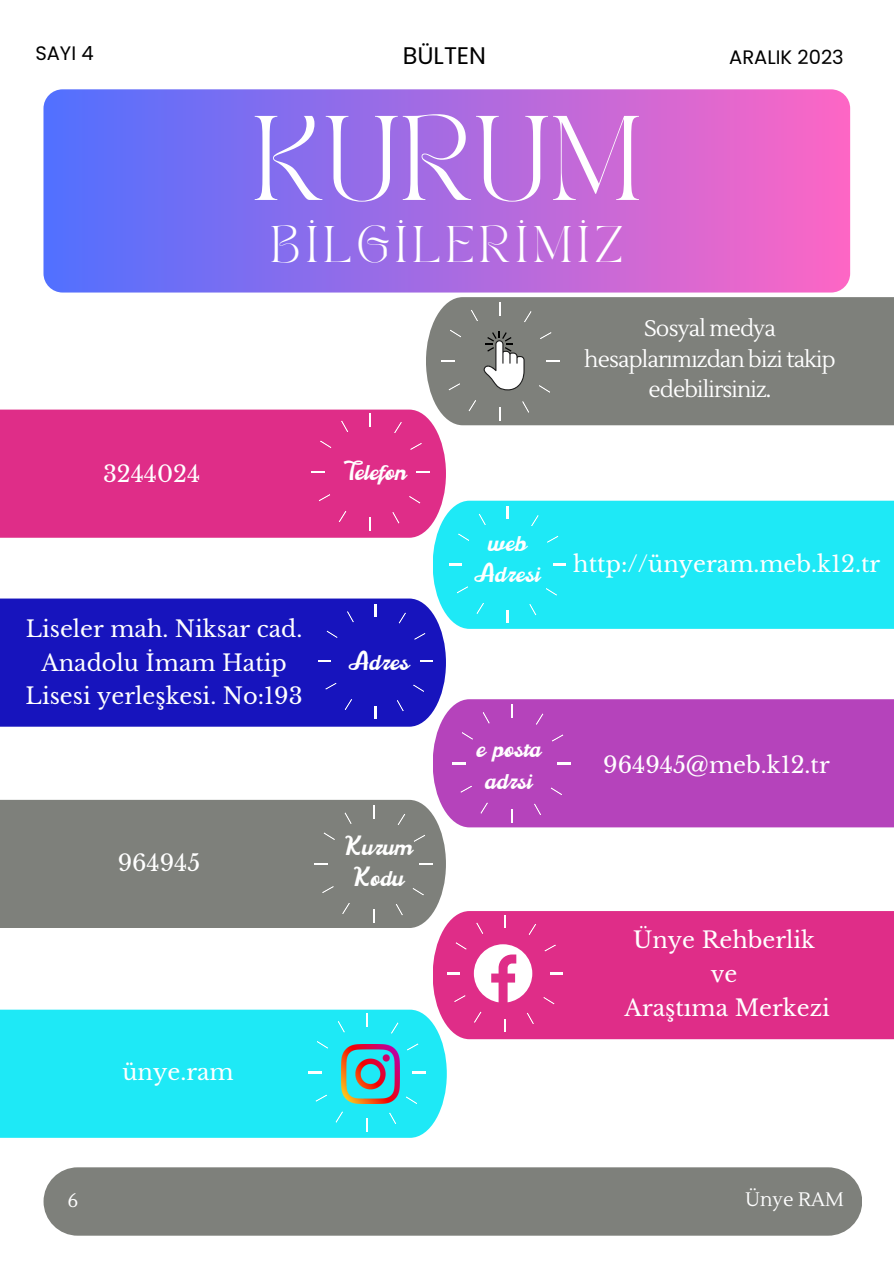
<style>
.page{position:relative;width:894px;height:1264px;background:#fff}
.page>*{position:absolute;margin:0;border:0;box-sizing:border-box;transform-origin:0 0}
.t1{font:84px "TAN PEARL Regular";color:#fff}
.t2{font:36px "TAN PEARL Regular";letter-spacing:.15em;color:#fff}
.t3{font:24px "Poppins";color:#000}
.t4{font:23.1px/31.5px "Boardley";color:#fff;text-align:center}
.t5{font:22.5px/33.8px "Libre Baskerville";color:#fff;text-align:center}
.t6{font:22.5px/30.3px "Lustria";letter-spacing:-.04em;color:#fff;text-align:center}
.t7{font:19.5px "Poppins";color:#000}
.t8{font:19.5px "Lustria";color:#fff}
</style>
<div class="page">
<div style="left:43px;top:89px;width:806px;height:203px;background:linear-gradient(to right,#5170ff,#fd66c5);border-radius:19px"></div>
<div style="left:0;top:409px;width:446px;height:128px;background:#df2d88"></div>
<div style="left:44px;top:1167px;width:818px;height:68px;background:#7e807b;border-radius:34px"></div>
<svg style="left:369px;top:518px;width:2px;height:13px"></svg>
<svg style="left:369px;top:413px;width:2px;height:13px"></svg>
<svg style="left:311px;top:471px;width:13px;height:2px"></svg>
<svg style="left:416px;top:471px;width:13px;height:2px"></svg>
<svg style="left:338px;top:510px;width:8px;height:12px"></svg>
<svg style="left:394px;top:421px;width:8px;height:12px"></svg>
<svg style="left:320px;top:440px;width:11px;height:8px"></svg>
<svg style="left:408px;top:495px;width:12px;height:9px"></svg>
<svg style="left:318px;top:494px;width:12px;height:7px"></svg>
<svg style="left:410px;top:442px;width:12px;height:8px"></svg>
<svg style="left:341px;top:420px;width:7px;height:12px"></svg>
<svg style="left:392px;top:511px;width:7px;height:13px"></svg>
<div style="left:432px;top:500px;width:461px;height:129px;background:#1ee9f6"></div>
<div style="left:0;top:598px;width:446px;height:128px;background:#1714bd"></div>
<svg style="left:506px;top:609px;width:2px;height:13px"></svg>
<svg style="left:506px;top:506px;width:2px;height:13px"></svg>
<svg style="left:449px;top:564px;width:13px;height:1px"></svg>
<svg style="left:552px;top:564px;width:13px;height:1px"></svg>
<svg style="left:476px;top:602px;width:8px;height:12px"></svg>
<svg style="left:530px;top:515px;width:8px;height:11px"></svg>
<svg style="left:457px;top:533px;width:12px;height:8px"></svg>
<svg style="left:545px;top:588px;width:12px;height:8px"></svg>
<svg style="left:456px;top:586px;width:12px;height:7px"></svg>
<svg style="left:546px;top:535px;width:12px;height:8px"></svg>
<svg style="left:478px;top:513px;width:8px;height:12px"></svg>
<svg style="left:529px;top:603px;width:7px;height:12px"></svg>
<svg style="left:374px;top:705px;width:2px;height:13px"></svg>
<svg style="left:374px;top:604px;width:2px;height:12px"></svg>
<svg style="left:318px;top:660px;width:13px;height:2px"></svg>
<svg style="left:420px;top:660px;width:12px;height:2px"></svg>
<svg style="left:344px;top:698px;width:8px;height:12px"></svg>
<svg style="left:398px;top:612px;width:8px;height:12px"></svg>
<svg style="left:326px;top:630px;width:12px;height:8px"></svg>
<svg style="left:413px;top:684px;width:11px;height:8px"></svg>
<svg style="left:325px;top:682px;width:12px;height:8px"></svg>
<svg style="left:414px;top:632px;width:11px;height:8px"></svg>
<svg style="left:346px;top:611px;width:8px;height:11px"></svg>
<svg style="left:396px;top:699px;width:8px;height:12px"></svg>
<div style="left:432px;top:699px;width:461px;height:128px;background:#b543bb"></div>
<div style="left:0;top:799px;width:446px;height:129px;background:#7e807b"></div>
<div style="left:432px;top:911px;width:461px;height:128px;background:#df2d88"></div>
<div style="left:0;top:1009px;width:446px;height:128px;background:#1ee9f6"></div>
<svg style="left:373px;top:909px;width:1px;height:13px"></svg>
<svg style="left:373px;top:805px;width:1px;height:13px"></svg>
<svg style="left:314px;top:863px;width:14px;height:1px"></svg>
<svg style="left:419px;top:863px;width:13px;height:1px"></svg>
<svg style="left:342px;top:902px;width:8px;height:12px"></svg>
<svg style="left:397px;top:813px;width:8px;height:12px"></svg>
<svg style="left:323px;top:832px;width:12px;height:8px"></svg>
<svg style="left:412px;top:887px;width:12px;height:8px"></svg>
<svg style="left:322px;top:885px;width:12px;height:8px"></svg>
<svg style="left:413px;top:834px;width:12px;height:8px"></svg>
<svg style="left:344px;top:812px;width:8px;height:12px"></svg>
<svg style="left:395px;top:903px;width:8px;height:12px"></svg>
<svg style="left:366px;top:1118px;width:1px;height:13px"></svg>
<svg style="left:366px;top:1013px;width:1px;height:13px"></svg>
<svg style="left:308px;top:1071px;width:13px;height:2px"></svg>
<svg style="left:413px;top:1071px;width:13px;height:2px"></svg>
<svg style="left:335px;top:1111px;width:8px;height:11px"></svg>
<svg style="left:390px;top:1022px;width:8px;height:12px"></svg>
<svg style="left:316px;top:1040px;width:12px;height:8px"></svg>
<svg style="left:405px;top:1096px;width:12px;height:8px"></svg>
<svg style="left:315px;top:1094px;width:12px;height:7px"></svg>
<svg style="left:406px;top:1043px;width:12px;height:7px"></svg>
<svg style="left:337px;top:1020px;width:8px;height:12px"></svg>
<svg style="left:388px;top:1112px;width:8px;height:12px"></svg>
<img style="left:341px;top:1044px;width:58px;height:59px">
<svg style="left:504px;top:1018px;width:1px;height:13px"></svg>
<svg style="left:504px;top:915px;width:1px;height:13px"></svg>
<svg style="left:446px;top:972px;width:13px;height:2px"></svg>
<svg style="left:550px;top:972px;width:13px;height:2px"></svg>
<svg style="left:473px;top:1011px;width:8px;height:12px"></svg>
<svg style="left:528px;top:923px;width:8px;height:12px"></svg>
<svg style="left:455px;top:942px;width:12px;height:8px"></svg>
<svg style="left:543px;top:996px;width:11px;height:8px"></svg>
<svg style="left:454px;top:994px;width:12px;height:8px"></svg>
<svg style="left:544px;top:944px;width:12px;height:7px"></svg>
<svg style="left:476px;top:922px;width:7px;height:12px"></svg>
<svg style="left:526px;top:1012px;width:8px;height:12px"></svg>
<svg style="left:473px;top:944px;width:59px;height:58px"></svg>
<svg style="left:511px;top:809px;width:1px;height:13px"></svg>
<svg style="left:511px;top:704px;width:1px;height:13px"></svg>
<svg style="left:453px;top:763px;width:13px;height:1px"></svg>
<svg style="left:557px;top:763px;width:13px;height:1px"></svg>
<svg style="left:480px;top:802px;width:8px;height:12px"></svg>
<svg style="left:535px;top:713px;width:8px;height:12px"></svg>
<svg style="left:461px;top:731px;width:12px;height:9px"></svg>
<svg style="left:550px;top:787px;width:12px;height:8px"></svg>
<svg style="left:460px;top:785px;width:12px;height:8px"></svg>
<svg style="left:551px;top:734px;width:12px;height:7px"></svg>
<svg style="left:482px;top:711px;width:8px;height:13px"></svg>
<svg style="left:533px;top:803px;width:8px;height:12px"></svg>
<div style="left:426px;top:297px;width:467px;height:128px;background:#7e807b"></div>
<svg style="left:481px;top:331px;width:43px;height:59px"></svg>
<svg style="left:499px;top:407px;width:1px;height:13px"></svg>
<svg style="left:499px;top:302px;width:1px;height:13px"></svg>
<svg style="left:441px;top:360px;width:13px;height:2px"></svg>
<svg style="left:545px;top:360px;width:14px;height:2px"></svg>
<svg style="left:468px;top:400px;width:8px;height:11px"></svg>
<svg style="left:523px;top:311px;width:8px;height:12px"></svg>
<svg style="left:449px;top:329px;width:12px;height:8px"></svg>
<svg style="left:538px;top:385px;width:12px;height:8px"></svg>
<svg style="left:448px;top:383px;width:12px;height:7px"></svg>
<svg style="left:539px;top:332px;width:12px;height:7px"></svg>
<svg style="left:470px;top:309px;width:8px;height:12px"></svg>
<svg style="left:521px;top:401px;width:8px;height:12px"></svg>
<p class="t7" style="left:35px;top:39px;width:60px">SAYI 4</p>
<p class="t3" style="left:402px;top:38px;width:85px">BÜLTEN</p>
<p class="t7" style="left:729px;top:44px;width:116px">ARALIK 2023</p>
<p class="t1" style="left:252px;top:114px;width:390px">KURUM</p>
<p class="t2" style="left:270px;top:226px;width:354px">BİLGİLERİMİZ</p>
<p class="t5" style="left:103px;top:457px;width:99px">3244024</p>
<p class="t4" style="left:344px;top:457px;width:64px">Telefon</p>
<p class="t5" style="left:26px;top:612px;width:278px">Liseler mah. Niksar cad.<br>Anadolu İmam Hatip<br>Lisesi yerleşkesi. No:193</p>
<p class="t4" style="left:348px;top:646px;width:63px">Adres</p>
<p class="t5" style="left:118px;top:846px;width:84px">964945</p>
<p class="t4" style="left:345px;top:831px;width:69px">Kurum<br>Kodu</p>
<p class="t8" style="left:67px;top:1188px;width:12px">6</p>
<p class="t5" style="left:122px;top:1055px;width:113px">ünye.ram</p>
<p class="t6" style="left:584px;top:314px;width:253px">Sosyal medya hesaplarımızdan bizi takip edebilirsiniz.</p>
<p class="t4" style="left:488px;top:527px;width:40px">web</p>
<p class="t4" style="left:474px;top:558px;width:68px">Adresi</p>
<p class="t5" style="left:573px;top:547px;width:308px">http://ünyeram.meb.k12.tr</p>
<p class="t4" style="left:476px;top:733px;width:67px">e posta</p>
<p class="t4" style="left:485px;top:765px;width:49px">adrsi</p>
<p class="t5" style="left:603px;top:748px;width:228px">964945@meb.k12.tr</p>
<p class="t5" style="left:632px;top:923px;width:183px">Ünye Rehberlik</p>
<p class="t5" style="left:710px;top:957px;width:28px">ve</p>
<p class="t5" style="left:624px;top:991px;width:207px">Araştıma Merkezi</p>
<p class="t8" style="left:744px;top:1186px;width:100px">Ünye RAM</p>
</div>
